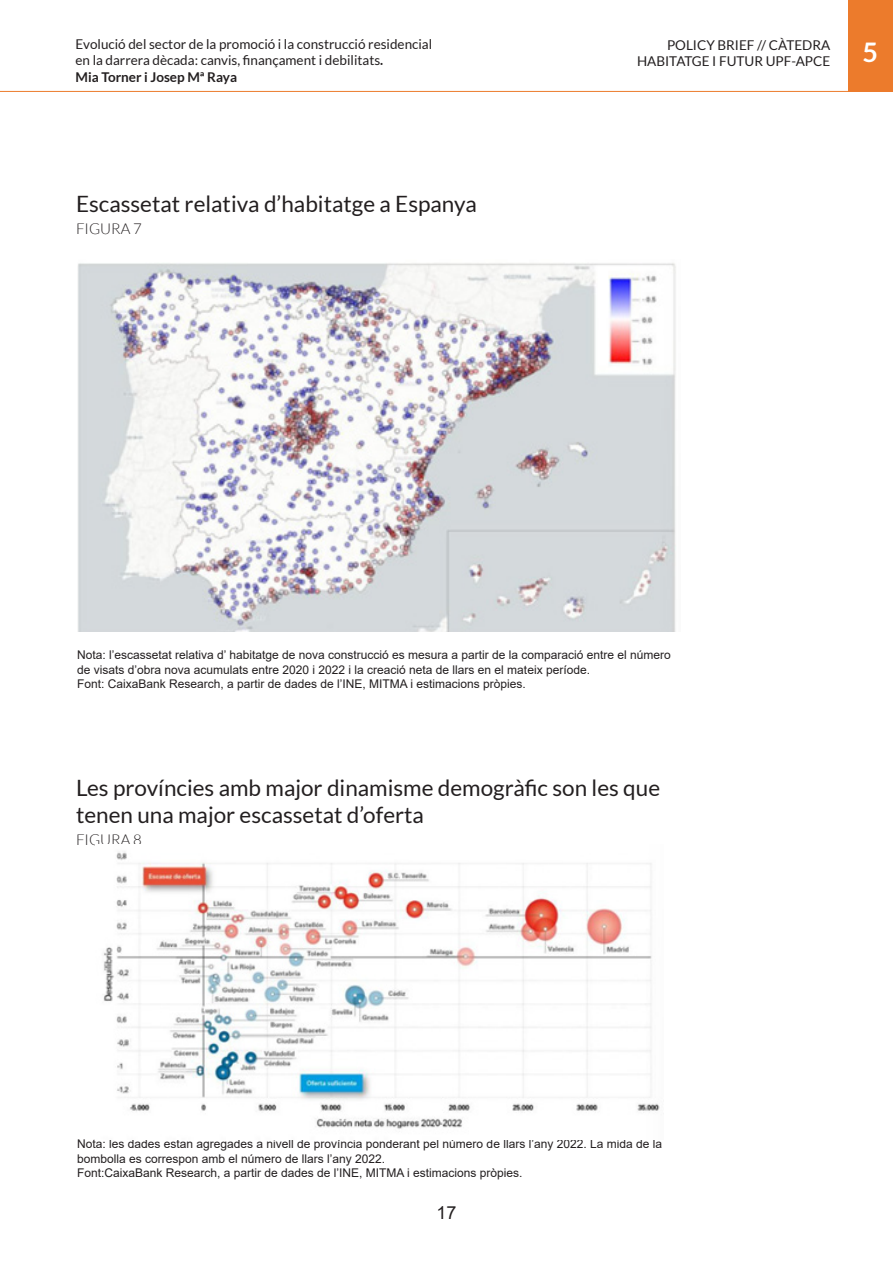
<style>
.page{position:relative;width:893px;height:1263px;background:#fff}
.page>*{position:absolute;margin:0;border:0;box-sizing:border-box;transform-origin:0 0}
.t1{font:700 27px "Lato";color:#fff}
.TITOLS_TAULES{font:22.5px/27px "Lato";color:#231f20}
.t2{font:18px "Arial";color:#231f20}
.TITOLS_TAULES-2{font:300 15px "Lato";color:#231f20}
.t3{font:13.5px/16.2px "Lato";color:#231f20}
.t4{font:12px/14.4px "Arial";color:#231f20}
.s1{font-weight:700}
</style>
<div class="page">
<hr style="left:0;top:91px;width:893px;height:1px;background:#ec7b2c">
<div style="left:848px;top:0;width:45px;height:91px;background:#ec7b2c"></div>
<img style="left:78px;top:263px;width:598px;height:368px">
<img style="left:103px;top:851px;width:557px;height:278px">
<p class="t3" style="left:637px;top:37px;width:195px;text-align:right">POLICY BRIEF // CÀTEDRA<br>HABITATGE I FUTUR UPF-APCE</p>
<p class="t3" style="left:75px;top:36px;width:358px">Evolució del sector de la promoció i la construcció residencial en la darrera dècada: canvis, finançament i debilitats<span class="s1">.<br>Mia Torner i Josep Mª Raya</span></p>
<h1 class="t1" style="left:862px;top:36px;width:17px">5</h1>
<p class="TITOLS_TAULES" style="left:76px;top:190px;width:402px">Escassetat relativa d’habitatge a Espanya</p>
<p class="TITOLS_TAULES-2" style="left:76px;top:221px;width:68px">FIGURA 7</p>
<p class="t4" style="left:77px;top:648px;width:595px">Nota: l’escassetat relativa d’ habitatge de nova construcció es mesura a partir de la comparació entre el número de visats d’obra nova acumulats entre 2020 i 2022 i la creació neta de llars en el mateix període.<br>Font: CaixaBank Research, a partir de dades de l’INE, MITMA i estimacions pròpies.</p>
<p class="TITOLS_TAULES" style="left:76px;top:774px;width:586px">Les províncies amb major dinamisme demogràfic son les que tenen una major escassetat d’oferta</p>
<p class="TITOLS_TAULES-2" style="left:76px;top:831px;width:68px">FIGURA 8</p>
<p class="t4" style="left:77px;top:1137px;width:586px">Nota: les dades estan agregades a nivell de província ponderant pel número de llars l’any 2022. La mida de la bombolla es correspon amb el número de llars l’any 2022.<br>Font:CaixaBank Research, a partir de dades de l’INE, MITMA i estimacions pròpies.</p>
<h3 class="t2" style="left:436px;top:1200px;width:22px">17</h3>
</div>
